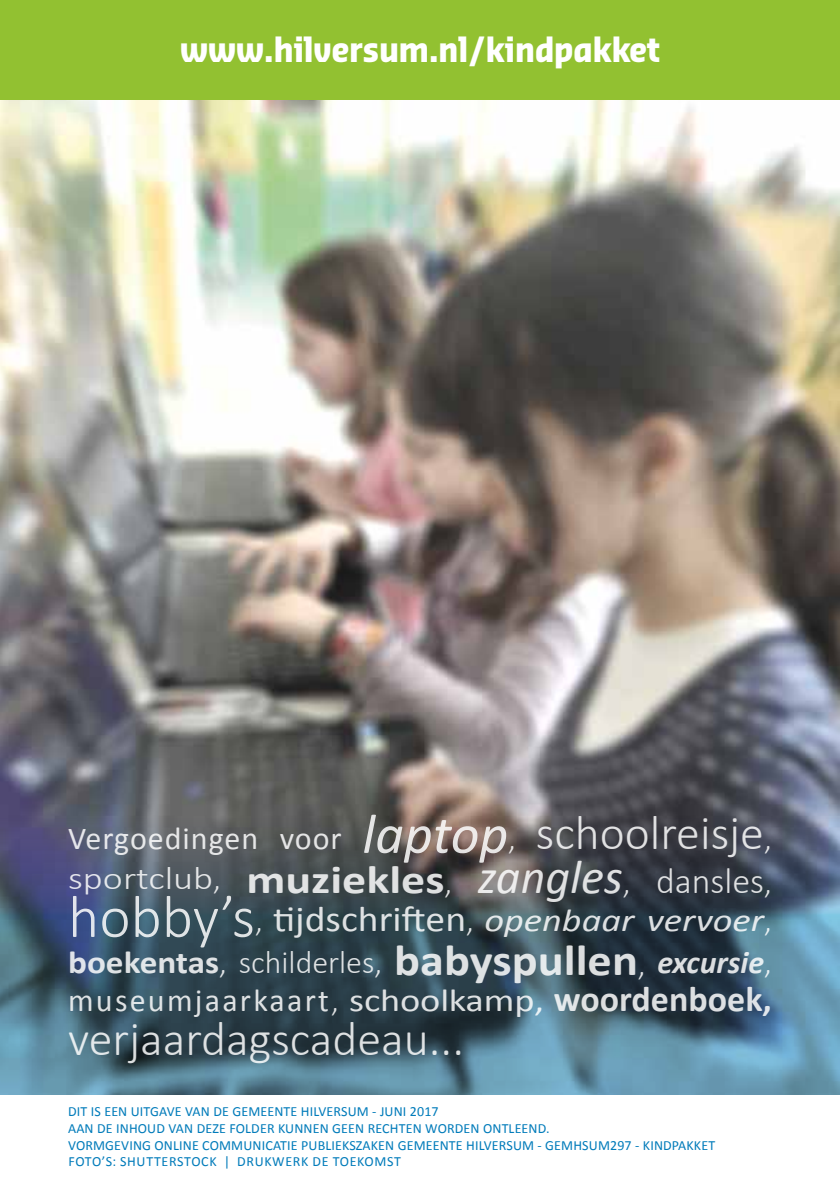
<style>
.page{position:relative;width:840px;height:1191px;background:#fff}
.page>*{position:absolute;margin:0;border:0;box-sizing:border-box;transform-origin:0 0}
.t1{font:300 48px "Calibri";color:#fff}
.t2{font:700 34px "Sansa Con Pro";color:#fff}
.t3{font:300 32px/41.4px "Calibri";color:#fff;text-align:justify}
.t4{font:32px "Calibri";letter-spacing:.07em;color:#fff}
.t5{font:14px/16.8px "Calibri";letter-spacing:.01em;color:#007bba}
.s1{font-weight:400}
.s2{font-weight:400;font-style:italic;font-size:56px}
.s3{font-size:48px}
.s4{font-weight:700;font-size:40px}
.s5{font-weight:400;font-style:italic;font-size:48px}
.s6{font-size:36px}
.s7{font-size:60px}
.s8{font-weight:400;font-size:36px}
.s9{font-weight:400;font-style:italic}
.s10{font-weight:700}
.s11{font-weight:700;font-size:44px}
.s12{font-weight:700;font-style:italic}
.s13{font-weight:300}
.s14{font-weight:700;font-size:36px}
</style>
<div class="page">
<img style="left:0;top:99px;width:839px;height:717px">
<div style="left:0;top:0;width:839px;height:99px;background:#92c131"></div>
<svg style="left:0;top:816px;width:839px;height:278px;background:#455b6a"></svg>
<h2 class="t2" style="left:180px;top:27px;width:481px">www.hilversum.nl/kindpakket</h2>
<h3 class="t3" style="left:68px;top:817px;width:705px"><span class="s1">Vergoedingen voor</span> <span class="s2">laptop</span>, <span class="s3">schoolreisje</span>, sportclub, <span class="s4">muziekles</span>, <span class="s5">zangles</span>, <span class="s6">dansles</span>, <span class="s7">hobby’s</span>, <span class="s8">tijdschriften</span>, <span class="s9">openbaar vervoer</span>, <span class="s10">boekentas</span>, schilderles, <span class="s11">babyspullen</span>, <span class="s12">excursie</span>,</h3>
<h3 class="t4" style="left:68px;top:980px;width:705px">museumjaarkaart<span class="s13">,</span> schoolkamp, <span class="s14">woordenboek,</span></h3>
<h1 class="t1" style="left:68px;top:1009px;width:397px">verjaardagscadeau...</h1>
<p class="t5" style="left:68px;top:1103px;width:648px">DIT IS EEN UITGAVE VAN DE GEMEENTE HILVERSUM - JUNI 2017<br>AAN DE INHOUD VAN DEZE FOLDER KUNNEN GEEN RECHTEN WORDEN ONTLEEND.<br>VORMGEVING ONLINE COMMUNICATIE PUBLIEKSZAKEN GEMEENTE HILVERSUM - GEMHSUM297 - KINDPAKKET FOTO’S: SHUTTERSTOCK | DRUKWERK DE TOEKOMST</p>
</div>
